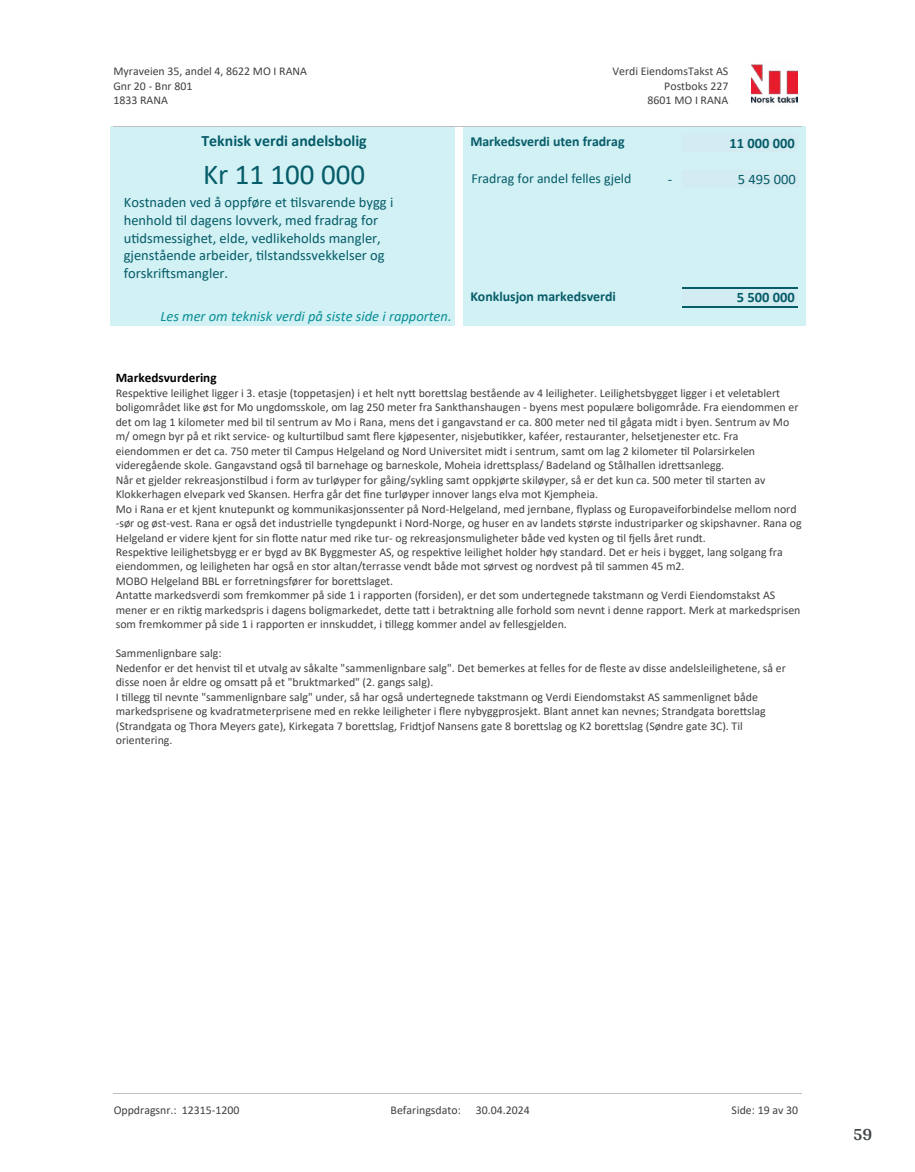
<style>
.page{position:relative;width:915px;height:1172px;background:#fff}
.page>*{position:absolute;margin:0;border:0;box-sizing:border-box;transform-origin:0 0}
.t1{font:28.95px "Calibri";color:#065c69}
.t2{font:700 18px "Arya";color:#414749}
.t3{font:700 15.75px "Calibri";color:#065c69}
.t4{font:14.55px/17.7px "Calibri";color:#065c69}
.t5{font:italic 14.55px "Calibri";color:#098f96}
.t6{font:700 14.55px "Calibri";color:#065c69}
.t7{font:700 13.8px "Calibri";color:#065c69}
.t8{font:13.8px "Calibri";color:#065c69}
.t9{font:700 13.2px "Calibri";color:#000}
.t10{font:11.85px/14.4px "Calibri";color:#404040}
</style>
<div class="page">
<div style="left:463px;top:127px;width:342px;height:199px;background:#d1f1f4"></div>
<div style="left:681px;top:170px;width:117px;height:18px;background:#d3ecf1"></div>
<div style="left:681px;top:133px;width:116px;height:19px;background:#d3ecf1"></div>
<div style="left:681px;top:288px;width:116px;height:19px;background:#d3ecf1"></div>
<hr style="left:681px;top:287px;width:116px;height:2px;background:#065c69">
<hr style="left:681px;top:306px;width:116px;height:2px;background:#065c69">
<div style="left:110px;top:127px;width:344px;height:199px;background:#d1f1f4"></div>
<img style="left:751px;top:64px;width:46px;height:40px">
<hr style="left:113px;top:127px;width:688px;height:1px;background:#c0c0c0">
<hr style="left:113px;top:1093px;width:688px;height:1px;background:#c0c0c0">
<p class="t10" style="left:113px;top:64px;width:195px">Myraveien 35, andel 4, 8622 MO I RANA<br>Gnr 20 - Bnr 801<br>1833 RANA</p>
<p class="t10" style="left:612px;top:64px;width:117px">Verdi EiendomsTakst AS</p>
<p class="t10" style="left:664px;top:78px;width:66px">Postboks 227</p>
<p class="t10" style="left:647px;top:93px;width:82px">8601 MO I RANA</p>
<h3 class="t3" style="left:201px;top:130px;width:167px">Teknisk verdi andelsbolig</h3>
<h1 class="t1" style="left:203px;top:154px;width:164px">Kr 11 100 000</h1>
<p class="t4" style="left:124px;top:193px;width:271px">Kostnaden ved å oppføre et 琀椀lsvarende bygg i henhold 琀椀l dagens lovverk, med fradrag for<br>u琀椀dsmessighet, elde, vedlikeholds mangler, gjenstående arbeider, 琀椀lstandssvekkelser og forskri昀琀smangler.</p>
<p class="t5" style="left:160px;top:306px;width:293px">Les mer om teknisk verdi på siste side i rapporten.</p>
<p class="t9" style="left:116px;top:368px;width:102px">Markedsvurdering</p>
<p class="t7" style="left:470px;top:132px;width:156px">Markedsverdi uten fradrag</p>
<p class="t6" style="left:729px;top:132px;width:67px">11 000 000</p>
<p class="t8" style="left:471px;top:169px;width:161px">Fradrag for andel felles gjeld</p>
<p class="t4" style="left:667px;top:170px;width:6px">-</p>
<p class="t4" style="left:737px;top:170px;width:59px">5 495 000</p>
<p class="t7" style="left:470px;top:287px;width:147px">Konklusjon markedsverdi</p>
<p class="t6" style="left:736px;top:287px;width:59px">5 500 000</p>
<p class="t10" style="left:116px;top:385px;width:687px">Respek琀椀ve leilighet ligger i 3. etasje (toppetasjen) i et helt ny琀琀 bore琀琀slag bestående av 4 leiligheter. Leilighetsbygget ligger i et veletablert boligområdet like øst for Mo ungdomsskole, om lag 250 meter fra Sankthanshaugen - byens mest populære boligområde. Fra eiendommen er det om lag 1 kilometer med bil 琀椀l sentrum av Mo i Rana, mens det i gangavstand er ca. 800 meter ned 琀椀l gågata midt i byen. Sentrum av Mo m/ omegn byr på et rikt service- og kultur琀椀lbud samt 昀氀ere kjøpesenter, nisjebu琀椀kker, kaféer, restauranter, helsetjenester etc. Fra eiendommen er det ca. 750 meter 琀椀l Campus Helgeland og Nord Universitet midt i sentrum, samt om lag 2 kilometer 琀椀l Polarsirkelen videregående skole. Gangavstand også 琀椀l barnehage og barneskole, Moheia idre琀琀splass/ Badeland og Stålhallen idre琀琀sanlegg.<br>Når et gjelder rekreasjons琀椀lbud i form av turløyper for gåing/sykling samt oppkjørte skiløyper, så er det kun ca. 500 meter 琀椀l starten av Klokkerhagen elvepark ved Skansen. Herfra går det 昀椀ne turløyper innover langs elva mot Kjempheia.<br>Mo i Rana er et kjent knutepunkt og kommunikasjonssenter på Nord-Helgeland, med jernbane, 昀氀yplass og Europaveiforbindelse mellom nord -sør og øst-vest. Rana er også det industrielle tyngdepunkt i Nord-Norge, og huser en av landets største industriparker og skipshavner. Rana og Helgeland er videre kjent for sin 昀氀o琀琀e natur med rike tur- og rekreasjonsmuligheter både ved kysten og 琀椀l 昀樀ells året rundt.<br>Respek琀椀ve leilighetsbygg er er bygd av BK Byggmester AS, og respek琀椀ve leilighet holder høy standard. Det er heis i bygget, lang solgang fra eiendommen, og leiligheten har også en stor altan/terrasse vendt både mot sørvest og nordvest på 琀椀l sammen 45 m2.<br>MOBO Helgeland BBL er forretningsfører for bore琀琀slaget.<br>Anta琀琀e markedsverdi som fremkommer på side 1 i rapporten (forsiden), er det som undertegnede takstmann og Verdi Eiendomstakst AS mener er en rik琀椀g markedspris i dagens boligmarkedet, de琀琀e ta琀琀 i betraktning alle forhold som nevnt i denne rapport. Merk at markedsprisen som fremkommer på side 1 i rapporten er innskuddet, i 琀椀llegg kommer andel av fellesgjelden.</p>
<p class="t10" style="left:116px;top:646px;width:671px">Sammenlignbare salg:<br>Nedenfor er det henvist 琀椀l et utvalg av såkalte "sammenlignbare salg". Det bemerkes at felles for de 昀氀este av disse andelsleilighetene, så er disse noen år eldre og omsa琀琀 på et "bruktmarked" (2. gangs salg).<br>I 琀椀llegg 琀椀l nevnte "sammenlignbare salg" under, så har også undertegnede takstmann og Verdi Eiendomstakst AS sammenlignet både markedsprisene og kvadratmeterprisene med en rekke leiligheter i 昀氀ere nybyggprosjekt. Blant annet kan nevnes; Strandgata bore琀琀slag (Strandgata og Thora Meyers gate), Kirkegata 7 bore琀琀slag, Fridtjof Nansens gate 8 bore琀琀slag og K2 bore琀琀slag (Søndre gate 3C). Til orientering.</p>
<p class="t10" style="left:114px;top:1103px;width:127px">Oppdragsnr.: 12315-1200</p>
<p class="t10" style="left:390px;top:1103px;width:72px">Befaringsdato:</p>
<p class="t10" style="left:475px;top:1103px;width:55px">30.04.2024</p>
<p class="t10" style="left:731px;top:1103px;width:68px">Side: 19 av 30</p>
<h2 class="t2" style="left:852px;top:1123px;width:21px">59</h2>
</div>
